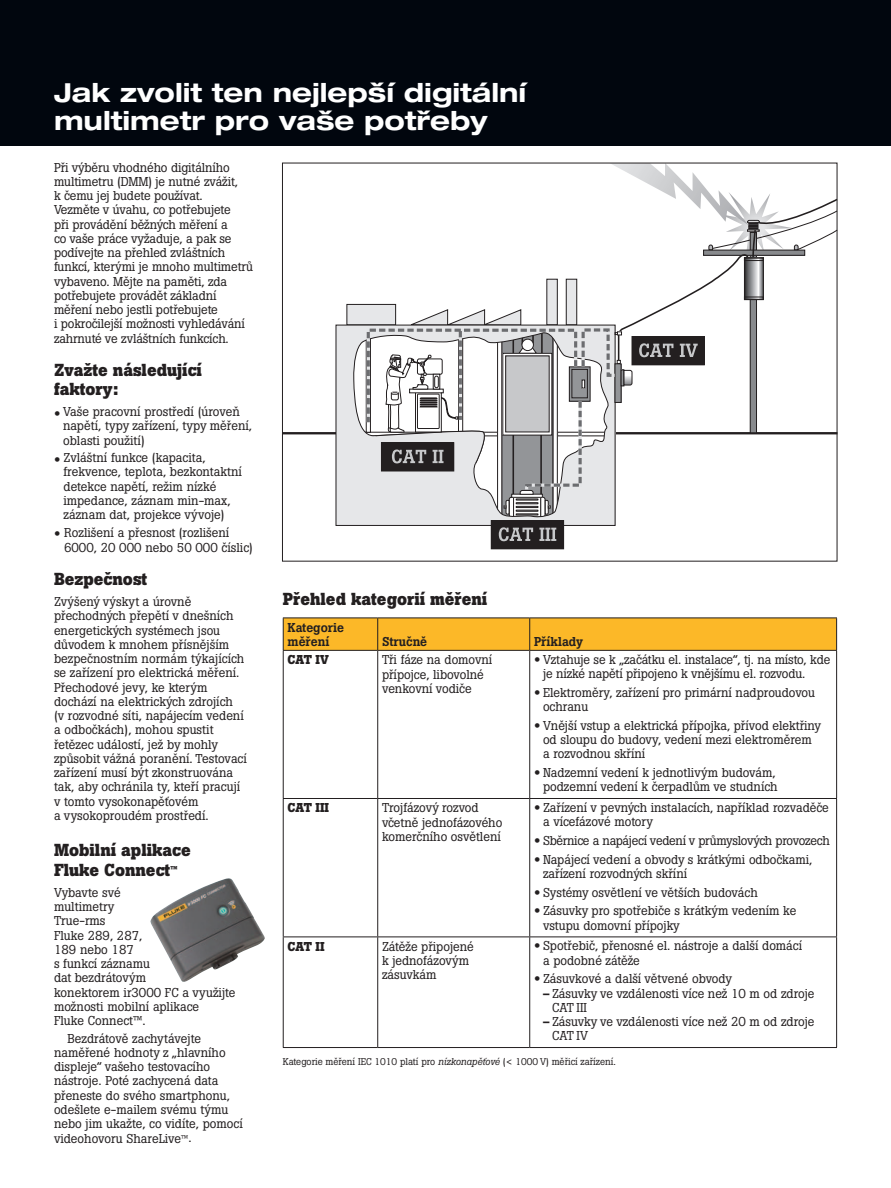
<style>
.page{position:relative;width:891px;height:1188px;background:#fff}
.page>*{position:absolute;margin:0;border:0;box-sizing:border-box;transform-origin:0 0}
.t1{font:700 expanded 26.25px/27.8px "Helvetica Neue LT Pro";color:#fff}
.t2{font:700 17.25px/19.5px "Boton Pro";color:#231f20}
.t3{font:12.75px/14.2px "Boton Pro";letter-spacing:-.005em;color:#231f20}
.t4{font:12.75px "Boton Pro";letter-spacing:-.025em;color:#231f20}
.t5{font:500 12.75px/14.2px "Boton Pro";letter-spacing:-.005em;color:#231f20}
.t6{font:700 12.75px "Boton Pro";letter-spacing:-.005em;color:#231f20}
.t7{font:9.75px "Boton Pro";letter-spacing:-.005em;color:#231f20}
.s1{font-family:"Helvetica Neue LT Pro";font-weight:700;font-stretch:expanded}
.s2{font-size:9.75px}
.s3{font-style:italic}
</style>
<div class="page">
<div style="left:0;top:0;width:891px;height:145px;background:#01060e"></div>
<hr style="left:282px;top:432px;width:555px;height:2px;background:#231f20">
<div style="left:347px;top:304px;width:49px;height:21px;background:#e6e7e9"></div>
<div style="left:346px;top:304px;width:50px;height:21px;border:1px solid #231f20"></div>
<div style="left:336px;top:325px;width:279px;height:200px;background:#e6e7e9"></div>
<div style="left:491px;top:521px;width:73px;height:28px;background:#231f20"></div>
<div style="left:491px;top:520px;width:73px;height:29px;border:1px solid #231f20"></div>
<svg style="left:499px;top:527px;width:34px;height:14px"></svg>
<svg style="left:539px;top:528px;width:17px;height:13px"></svg>
<svg style="left:353px;top:163px;width:485px;height:355px"></svg>
<div style="left:284px;top:619px;width:552px;height:31px;background:#fcb828"></div>
<hr style="left:283px;top:618px;width:95px;height:1px;background:#231f20">
<hr style="left:283px;top:618px;width:1px;height:32px;background:#231f20">
<hr style="left:378px;top:618px;width:152px;height:1px;background:#231f20">
<hr style="left:377px;top:618px;width:1px;height:32px;background:#231f20">
<hr style="left:530px;top:618px;width:307px;height:1px;background:#231f20">
<hr style="left:529px;top:618px;width:1px;height:32px;background:#231f20">
<hr style="left:836px;top:618px;width:1px;height:32px;background:#231f20">
<hr style="left:283px;top:650px;width:95px;height:1px;background:#231f20">
<hr style="left:283px;top:651px;width:1px;height:147px;background:#231f20">
<hr style="left:378px;top:650px;width:152px;height:1px;background:#231f20">
<hr style="left:377px;top:651px;width:1px;height:147px;background:#231f20">
<hr style="left:530px;top:650px;width:307px;height:1px;background:#231f20">
<hr style="left:529px;top:651px;width:1px;height:147px;background:#231f20">
<hr style="left:836px;top:651px;width:1px;height:147px;background:#231f20">
<hr style="left:283px;top:798px;width:95px;height:1px;background:#231f20">
<hr style="left:283px;top:799px;width:1px;height:138px;background:#231f20">
<hr style="left:378px;top:798px;width:152px;height:1px;background:#231f20">
<hr style="left:377px;top:799px;width:1px;height:138px;background:#231f20">
<hr style="left:530px;top:798px;width:307px;height:1px;background:#231f20">
<hr style="left:529px;top:799px;width:1px;height:138px;background:#231f20">
<hr style="left:836px;top:799px;width:1px;height:138px;background:#231f20">
<hr style="left:283px;top:937px;width:95px;height:1px;background:#231f20">
<hr style="left:283px;top:937px;width:1px;height:110px;background:#231f20">
<hr style="left:378px;top:937px;width:152px;height:1px;background:#231f20">
<hr style="left:377px;top:937px;width:1px;height:110px;background:#231f20">
<hr style="left:530px;top:937px;width:307px;height:1px;background:#231f20">
<hr style="left:529px;top:937px;width:1px;height:110px;background:#231f20">
<hr style="left:836px;top:937px;width:1px;height:110px;background:#231f20">
<hr style="left:283px;top:1047px;width:95px;height:1px;background:#231f20">
<hr style="left:378px;top:1047px;width:152px;height:1px;background:#231f20">
<hr style="left:530px;top:1047px;width:307px;height:1px;background:#231f20">
<img style="left:150px;top:878px;width:115px;height:104px">
<h1 class="t1" style="left:54px;top:78px;width:474px">Jak zvolit ten nejlepší digitální multimetr pro vaše potřeby</h1>
<p class="t3" style="left:54px;top:160px;width:201px">Při výběru vhodného digitálního multimetru (DMM) je nutné zvážit,<br>k čemu jej budete používat.<br>Vezměte v úvahu, co potřebujete<br>při provádění běžných měření a<br>co vaše práce vyžaduje, a pak se podívejte na přehled zvláštních funkcí, kterými je mnoho multimetrů vybaveno. Mějte na paměti, zda potřebujete provádět základní měření nebo jestli potřebujete<br>i pokročilejší možnosti vyhledávání zahrnuté ve zvláštních funkcích.</p>
<h2 class="t2" style="left:54px;top:360px;width:150px">Zvažte následující faktory:</h2>
<p class="t3" style="left:63px;top:405px;width:190px;text-indent:-9px"><span class="s1">•</span> Vaše pracovní prostředí (úroveň napětí, typy zařízení, typy měření, oblasti použití)</p>
<p class="t3" style="left:64px;top:450px;width:180px;text-indent:-10px"><span class="s1">•</span> Zvláštní funkce (kapacita, frekvence, teplota, bezkontaktní detekce napětí, režim nízké impedance, záznam min-max, záznam dat, projekce vývoje)</p>
<p class="t3" style="left:64px;top:524px;width:190px;line-height:15.3px;text-indent:-10px"><span class="s1">•</span> Rozlišení a přesnost (rozlišení<br>6000, 20 000 nebo 50 000 číslic)</p>
<h2 class="t2" style="left:54px;top:569px;width:95px">Bezpečnost</h2>
<p class="t3" style="left:54px;top:595px;width:194px">Zvýšený výskyt a úrovně přechodných přepětí v dnešních energetických systémech jsou důvodem k mnohem přísnějším bezpečnostním normám týkajících se zařízení pro elektrická měření.<br>Přechodové jevy, ke kterým dochází na elektrických zdrojích<br>(v rozvodné síti, napájecím vedení a odbočkách), mohou spustit řetězec událostí, jež by mohly způsobit vážná poranění. Testovací zařízení musí být zkonstruována tak, aby ochránila ty, kteří pracují v tomto vysokonapěťovém<br>a vysokoproudém prostředí.</p>
<h2 class="t2" style="left:54px;top:841px;width:138px">Mobilní aplikace<br>Fluke Connect<sup>™</sup></h2>
<p class="t3" style="left:54px;top:885px;width:183px">Vybavte své<br>multimetry<br>True-rms<br>Fluke 289, 287,<br>189 nebo 187<br>s funkcí záznamu<br>dat bezdrátovým<br>konektorem ir3000 FC a využijte možnosti mobilní aplikace<br>Fluke Connect™.</p>
<p class="t3" style="left:54px;top:1031px;width:190px;text-indent:14px">Bezdrátově zachytávejte naměřené hodnoty z „hlavního displeje“ vašeho testovacího nástroje. Poté zachycená data přeneste do svého smartphonu, odešlete e-mailem svému týmu nebo jim ukažte, co vidíte, pomocí videohovoru ShareLive<span class="s2">™</span>.</p>
<h2 class="t2" style="left:283px;top:589px;width:206px">Přehled kategorií měření</h2>
<p class="t5" style="left:288px;top:620px;width:58px">Kategorie měření</p>
<p class="t5" style="left:382px;top:634px;width:47px">Stručně</p>
<p class="t5" style="left:534px;top:634px;width:51px">Příklady</p>
<p class="t6" style="left:288px;top:652px;width:43px">CAT IV</p>
<p class="t3" style="left:382px;top:653px;width:112px">Tři fáze na domovní přípojce, libovolné venkovní vodiče</p>
<p class="t3" style="left:543px;top:652px;width:289px;text-indent:-9px"><span class="s1">•</span> Vztahuje se k „začátku el. instalace“, tj. na místo, kde je nízké napětí připojeno k vnějšímu el. rozvodu.</p>
<p class="t3" style="left:543px;top:685px;width:274px;text-indent:-9px"><span class="s1">•</span> Elektroměry, zařízení pro primární nadproudovou ochranu</p>
<p class="t3" style="left:543px;top:718px;width:280px;text-indent:-9px"><span class="s1">•</span> Vnější vstup a elektrická přípojka, přívod elektřiny od sloupu do budovy, vedení mezi elektroměrem a rozvodnou skříní</p>
<p class="t3" style="left:534px;top:765px;width:245px;text-align:right"><span class="s1">•</span> Nadzemní vedení k jednotlivým budovám, podzemní vedení k čerpadlům ve studních</p>
<p class="t6" style="left:288px;top:800px;width:43px">CAT III</p>
<p class="t3" style="left:382px;top:801px;width:122px">Trojfázový rozvod včetně jednofázového komerčního osvětlení</p>
<p class="t3" style="left:543px;top:800px;width:287px;text-indent:-9px"><span class="s1">•</span> Zařízení v pevných instalacích, například rozvaděče a vícefázové motory</p>
<p class="t4" style="left:534px;top:832px;width:297px"><span class="s1">•</span> Sběrnice a napájecí vedení v průmyslových provozech</p>
<p class="t3" style="left:543px;top:852px;width:271px;text-indent:-9px"><span class="s1">•</span> Napájecí vedení a obvody s krátkými odbočkami, zařízení rozvodných skříní</p>
<p class="t3" style="left:534px;top:885px;width:225px"><span class="s1">•</span> Systémy osvětlení ve větších budovách</p>
<p class="t3" style="left:543px;top:904px;width:255px;text-indent:-9px"><span class="s1">•</span> Zásuvky pro spotřebiče s krátkým vedením ke vstupu domovní přípojky</p>
<p class="t6" style="left:288px;top:938px;width:39px">CAT II</p>
<p class="t3" style="left:382px;top:939px;width:93px">Zátěže připojené k jednofázovým zásuvkám</p>
<p class="t3" style="left:543px;top:939px;width:261px;text-indent:-9px"><span class="s1">•</span> Spotřebič, přenosné el. nástroje a další domácí a podobné zátěže</p>
<p class="t3" style="left:534px;top:972px;width:200px"><span class="s1">•</span> Zásuvkové a další větvené obvody</p>
<p class="t3" style="left:552px;top:986px;width:264px;text-indent:-9px"><span class="s1">–</span> Zásuvky ve vzdálenosti více než 10 m od zdroje<br>CAT III</p>
<p class="t3" style="left:552px;top:1015px;width:264px;text-indent:-9px"><span class="s1">–</span> Zásuvky ve vzdálenosti více než 20 m od zdroje<br>CAT IV</p>
<p class="t7" style="left:283px;top:1055px;width:335px">Kategorie měření IEC 1010 platí pro <span class="s3">nízkonapěťové</span> (&lt; 1000 V) měřicí zařízení.</p>
</div>
